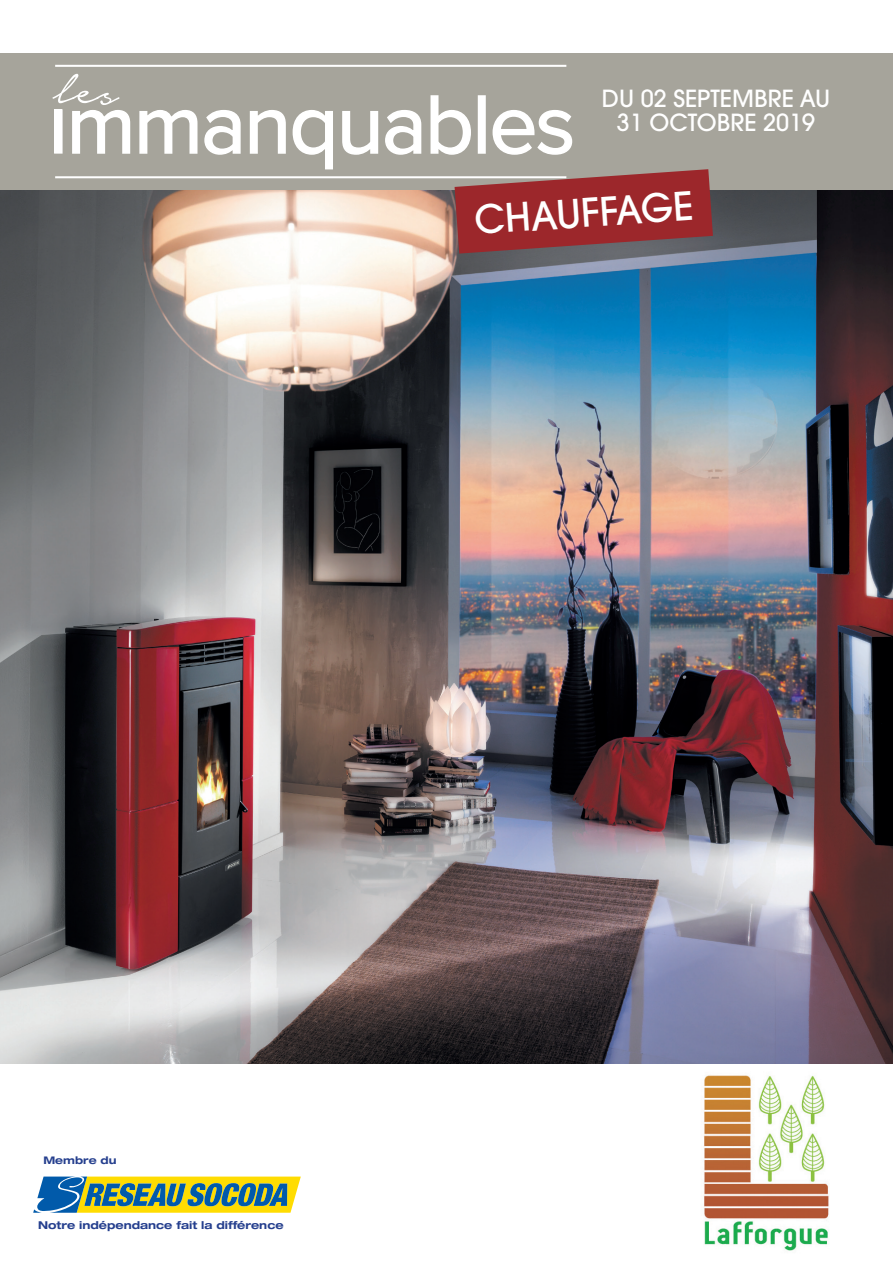
<style>
.page{position:relative;width:893px;height:1263px;background:#fff}
.page>*{position:absolute;margin:0;border:0;box-sizing:border-box;transform-origin:0 0}
.t1{font:500 39px "Avant Garde";color:#fff}
.t2{font:500 23.55px/24px "Avant Garde";color:#fff;text-align:center}
.t3{font:700 expanded 10.8px "Helvetica Neue LT Std";color:#253f8e}
.t4{font:700 expanded 10.5px "Helvetica Neue LT Std";color:#253f8e}
</style>
<div class="page">
<svg style="left:33px;top:1176px;width:268px;height:37px;background:#8fa665"></svg>
<img style="left:704px;top:1075px;width:125px;height:176px">
<img style="left:0;top:189px;width:893px;height:874px">
<div style="left:0;top:53px;width:893px;height:136px;background:#a6a49b"></div>
<svg style="left:139px;top:110px;width:59px;height:44px"></svg>
<svg style="left:204px;top:110px;width:37px;height:45px"></svg>
<svg style="left:249px;top:110px;width:84px;height:60px"></svg>
<svg style="left:342px;top:110px;width:80px;height:45px"></svg>
<svg style="left:430px;top:95px;width:41px;height:60px"></svg>
<div style="left:478px;top:96px;width:7px;height:57px;background:#fff"></div>
<div style="left:478px;top:95px;width:8px;height:59px;border:2px solid #fff"></div>
<svg style="left:492px;top:110px;width:81px;height:45px"></svg>
<hr style="left:55px;top:65px;width:511px;height:2px;background:#fff">
<hr style="left:55px;top:176px;width:511px;height:2px;background:#fff">
<svg style="left:52px;top:74px;width:79px;height:80px"></svg>
<svg style="left:454px;top:169px;width:259px;height:85px;background:#973c3f"></svg>
<h2 class="t2" style="left:602px;top:89px;width:230px">DU 02 SEPTEMBRE AU<br>31 OCTOBRE 2019</h2>
<h1 class="t1" style="left:473px;top:206px;width:221px;rotate:-4deg">CHAUFFAGE</h1>
<p class="t4" style="left:43px;top:1154px;width:75px">Membre du</p>
<p class="t3" style="left:38px;top:1219px;width:247px">Notre indépendance fait la différence</p>
</div>
